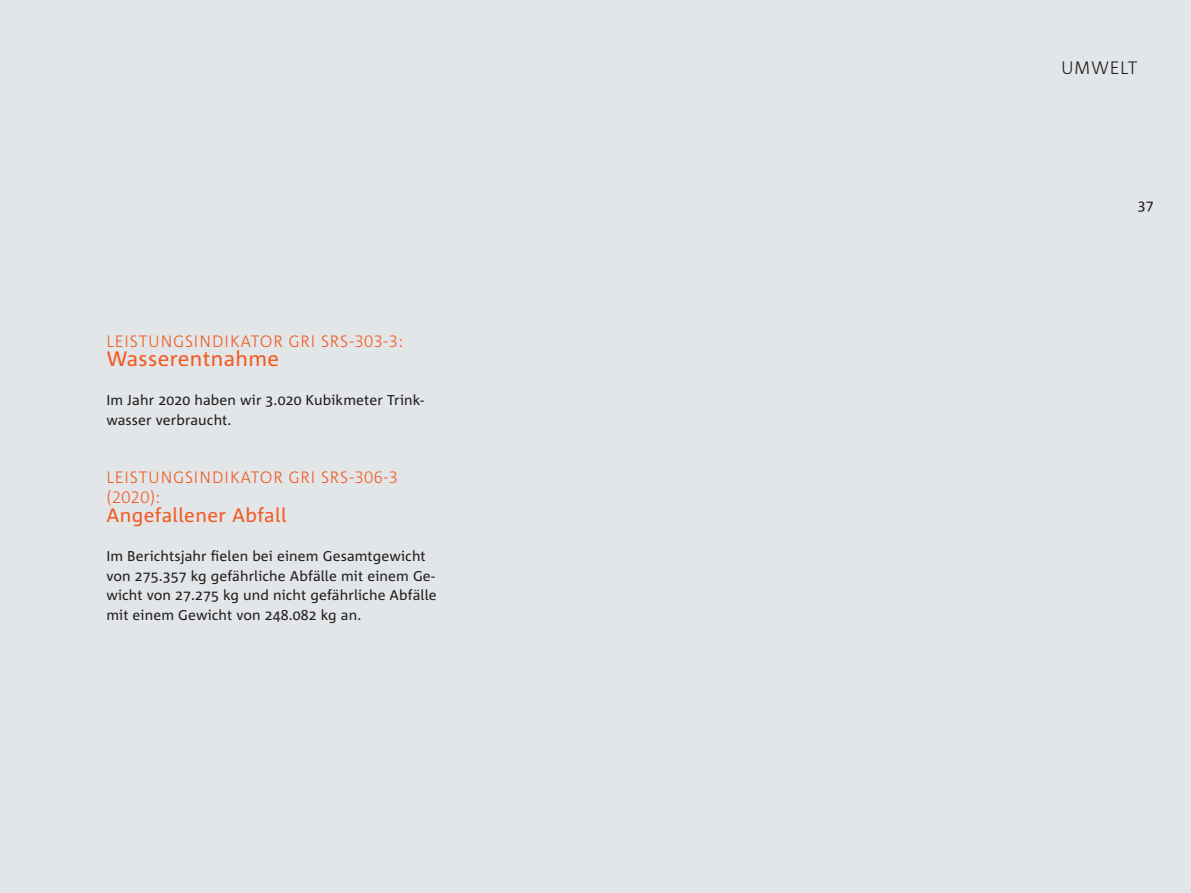
<style>
.page{position:relative;width:1191px;height:893px;background:#e3e6e8}
.page>*{position:absolute;margin:0;border:0;box-sizing:border-box;transform-origin:0 0}
.t1{font:21px "Corpid E1 s";letter-spacing:.02em;color:#f25b21}
.t2{font:19.5px "Corpid E1 s";letter-spacing:.02em;color:#f25b21}
.t3{font:300 18px "Corpid E1 s";letter-spacing:.005em;color:#231f20}
.t4{font:300 16.5px/19.5px "Corpid E1 s";letter-spacing:.02em;color:#f25b21}
.t5{font:14.25px/19.5px "Corpid E1 s";letter-spacing:.01em;color:#231f20}
</style>
<div class="page">
<p class="t4" style="left:106px;top:330px;width:298px">LEISTUNGSINDIKATOR GRI SRS-303-3:</p>
<h1 class="t1" style="left:106px;top:345px;width:174px">Wasserentnahme</h1>
<p class="t5" style="left:106px;top:390px;width:319px">Im Jahr 2020 haben wir 3.020 Kubikmeter Trink&shy;wasser verbraucht.</p>
<p class="t4" style="left:106px;top:467px;width:293px">LEISTUNGSINDIKATOR GRI SRS-306-3 (2020):</p>
<h2 class="t2" style="left:106px;top:503px;width:182px">Angefallener Abfall</h2>
<p class="t5" style="left:106px;top:546px;width:332px">Im Berichtsjahr fielen bei einem Gesamtgewicht von 275.357 kg gefährliche Abfälle mit einem Ge&shy;wicht von 27.275 kg und nicht gefährliche Abfälle mit einem Gewicht von 248.082 kg an.</p>
<p class="t3" style="left:1061px;top:56px;width:78px">UMWELT</p>
<p class="t5" style="left:1137px;top:195px;width:17px">37</p>
</div>
